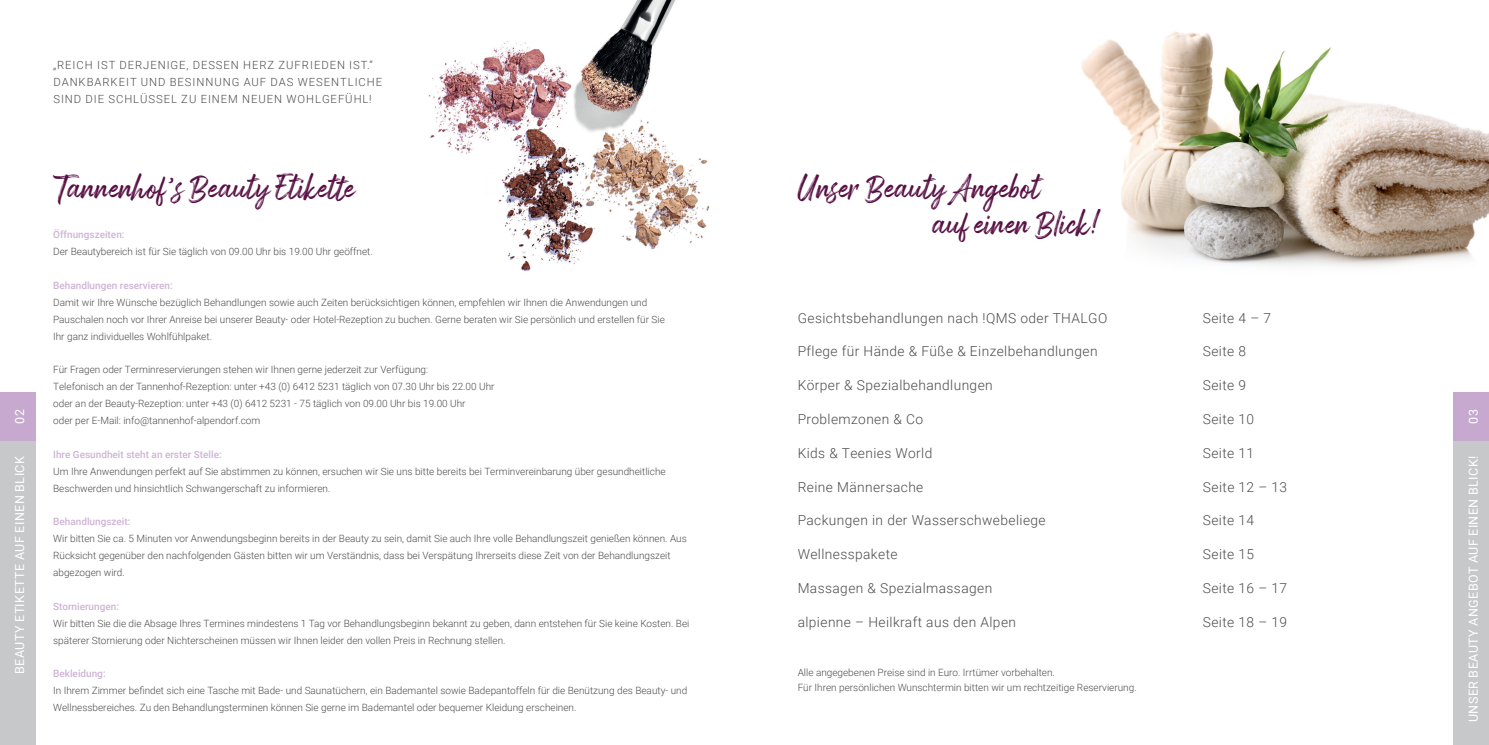
<style>
.page{position:relative;width:1489px;height:745px;background:#fff}
.page>*{position:absolute;margin:0;border:0;box-sizing:border-box;transform-origin:0 0}
.t1{font:30px/36px "Arsilon";color:#570f43}
.t2{font:300 13.75px "Roboto";letter-spacing:.03em;color:#4b4c4d}
.t3{font:12.5px "Roboto";letter-spacing:.035em;color:#fff}
.t4{font:300 11.25px/16.9px "Roboto";letter-spacing:.085em;color:#4b4c4d}
.t5{font:300 10px/16.9px "Roboto";color:#4b4c4d}
.t6{font:500 10px "Roboto";color:#ceb4d5}
</style>
<div class="page">
<img style="left:1081px;top:31px;width:407px;height:236px">
<img style="left:428px;top:0;width:282px;height:272px">
<div style="left:1453px;top:440px;width:35px;height:304px;background:#c7c8ca"></div>
<div style="left:0;top:440px;width:35px;height:304px;background:#c7c8ca"></div>
<div style="left:1453px;top:392px;width:35px;height:48px;background:#c7a9cf"></div>
<div style="left:0;top:392px;width:35px;height:48px;background:#c7a9cf"></div>
<p class="t3" style="left:11px;top:423px;width:16px;rotate:-90deg">02</p>
<p class="t3" style="left:11px;top:673px;width:219px;rotate:-90deg">BEAUTY ETIKETTE AUF EINEN BLICK</p>
<p class="t4" style="left:53px;top:56px;width:330px">„REICH IST DERJENIGE, DESSEN HERZ ZUFRIEDEN IST.“<br>DANKBARKEIT UND BESINNUNG AUF DAS WESENTLICHE<br>SIND DIE SCHLÜSSEL ZU EINEM NEUEN WOHLGEFÜHL!</p>
<h1 class="t1" style="left:53px;top:169px;width:304px">Tannenhof’s Beauty Etikette</h1>
<p class="t6" style="left:53px;top:227px;width:73px">Öffnungszeiten:</p>
<p class="t5" style="left:53px;top:242px;width:321px">Der Beautybereich ist für Sie täglich von 09.00 Uhr bis 19.00 Uhr geöffnet.</p>
<p class="t6" style="left:53px;top:278px;width:121px">Behandlungen reservieren:</p>
<p class="t5" style="left:53px;top:293px;width:613px">Damit wir Ihre Wünsche bezüglich Behandlungen sowie auch Zeiten berücksichtigen können, empfehlen wir Ihnen die Anwendungen und<br>Pauschalen noch vor Ihrer Anreise bei unserer Beauty- oder Hotel-Rezeption zu buchen. Gerne beraten wir Sie persönlich und erstellen für Sie<br>Ihr ganz individuelles Wohlfühlpaket.</p>
<p class="t5" style="left:53px;top:361px;width:443px">Für Fragen oder Terminreservierungen stehen wir Ihnen gerne jederzeit zur Verfügung:<br>Telefonisch an der Tannenhof-Rezeption: unter +43 (0) 6412 5231 täglich von 07.30 Uhr bis 22.00 Uhr oder an der Beauty-Rezeption: unter +43 (0) 6412 5231 - 75 täglich von 09.00 Uhr bis 19.00 Uhr<br>oder per E-Mail: info@tannenhof-alpendorf.com</p>
<p class="t6" style="left:53px;top:447px;width:170px">Ihre Gesundheit steht an erster Stelle:</p>
<p class="t5" style="left:53px;top:462px;width:614px">Um Ihre Anwendungen perfekt auf Sie abstimmen zu können, ersuchen wir Sie uns bitte bereits bei Terminvereinbarung über gesundheitliche<br>Beschwerden und hinsichtlich Schwangerschaft zu informieren.</p>
<p class="t6" style="left:53px;top:514px;width:79px">Behandlungszeit:</p>
<p class="t5" style="left:53px;top:529px;width:635px">Wir bitten Sie ca. 5 Minuten vor Anwendungsbeginn bereits in der Beauty zu sein, damit Sie auch Ihre volle Behandlungszeit genießen können. Aus<br>Rücksicht gegenüber den nachfolgenden Gästen bitten wir um Verständnis, dass bei Verspätung Ihrerseits diese Zeit von der Behandlungszeit abgezogen wird.</p>
<p class="t6" style="left:53px;top:599px;width:67px">Stornierungen:</p>
<p class="t5" style="left:53px;top:614px;width:637px">Wir bitten Sie die die Absage Ihres Termines mindestens 1 Tag vor Behandlungsbeginn bekannt zu geben, dann entstehen für Sie keine Kosten. Bei späterer Stornierung oder Nichterscheinen müssen wir Ihnen leider den vollen Preis in Rechnung stellen.</p>
<p class="t6" style="left:53px;top:666px;width:54px">Bekleidung:</p>
<p class="t5" style="left:53px;top:681px;width:635px">In Ihrem Zimmer befindet sich eine Tasche mit Bade- und Saunatüchern, ein Bademantel sowie Badepantoffeln für die Benützung des Beauty- und<br>Wellnessbereiches. Zu den Behandlungsterminen können Sie gerne im Bademantel oder bequemer Kleidung erscheinen.</p>
<h1 class="t1" style="left:932px;top:168px;width:172px;text-indent:-135px">Unser Beauty Angebot<br>auf einen Blick!</h1>
<h2 class="t2" style="left:797px;top:308px;width:311px">Gesichtsbehandlungen nach !QMS oder THALGO</h2>
<h2 class="t2" style="left:1202px;top:308px;width:70px">Seite 4 – 7</h2>
<h2 class="t2" style="left:797px;top:342px;width:301px">Pflege für Hände &amp; Füße &amp; Einzelbehandlungen</h2>
<h2 class="t2" style="left:1202px;top:342px;width:45px">Seite 8</h2>
<h2 class="t2" style="left:797px;top:375px;width:197px">Körper &amp; Spezialbehandlungen</h2>
<h2 class="t2" style="left:1202px;top:375px;width:45px">Seite 9</h2>
<h2 class="t2" style="left:797px;top:409px;width:127px">Problemzonen &amp; Co</h2>
<h2 class="t2" style="left:1202px;top:409px;width:53px">Seite 10</h2>
<h2 class="t2" style="left:797px;top:443px;width:136px">Kids &amp; Teenies World</h2>
<h2 class="t2" style="left:1202px;top:443px;width:53px">Seite 11</h2>
<h2 class="t2" style="left:797px;top:477px;width:127px">Reine Männersache</h2>
<h2 class="t2" style="left:1202px;top:477px;width:86px">Seite 12 – 13</h2>
<h2 class="t2" style="left:797px;top:510px;width:249px">Packungen in der Wasserschwebeliege</h2>
<h2 class="t2" style="left:1202px;top:510px;width:53px">Seite 14</h2>
<h2 class="t2" style="left:797px;top:544px;width:101px">Wellnesspakete</h2>
<h2 class="t2" style="left:1202px;top:544px;width:53px">Seite 15</h2>
<h2 class="t2" style="left:797px;top:578px;width:196px">Massagen &amp; Spezialmassagen</h2>
<h2 class="t2" style="left:1202px;top:578px;width:86px">Seite 16 – 17</h2>
<h2 class="t2" style="left:797px;top:612px;width:220px">alpienne – Heilkraft aus den Alpen</h2>
<h2 class="t2" style="left:1202px;top:612px;width:86px">Seite 18 – 19</h2>
<p class="t5" style="left:797px;top:663px;width:340px;line-height:15px">Alle angegebenen Preise sind in Euro. Irrtümer vorbehalten.<br>Für Ihren persönlichen Wunschtermin bitten wir um rechtzeitige Reservierung.</p>
<p class="t3" style="left:1464px;top:423px;width:16px;rotate:-90deg">03</p>
<p class="t3" style="left:1464px;top:721px;width:267px;rotate:-90deg">UNSER BEAUTY ANGEBOT AUF EINEN BLICK!</p>
</div>
